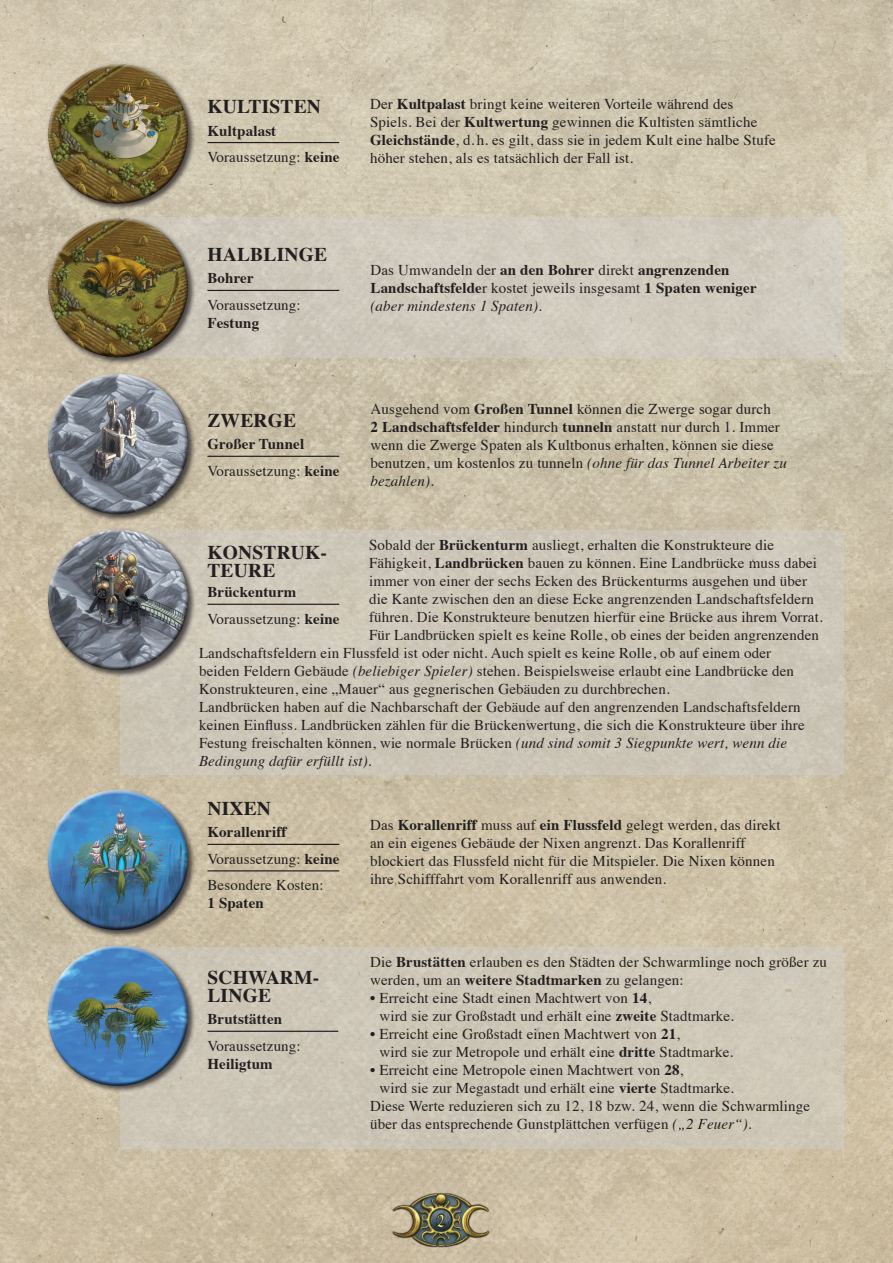
<style>
.page{position:relative;width:893px;height:1263px;background:#fff}
.page>*{position:absolute;margin:0;border:0;box-sizing:border-box;transform-origin:0 0}
.t1{font:700 19.5px/18px "Times";letter-spacing:.01em;color:#231f20}
.t2{font:18px "Dolmen";color:#f2e47b;scale:.75 1}
.t3{font:15px/18px "Times";letter-spacing:.01em;color:#231f20}
.t4{font:700 15px/26.5px "Times";letter-spacing:.01em;color:#231f20}
.t5{font:italic 15px "Times";letter-spacing:.01em;color:#231f20}
.s1{font-weight:400}
.s2{font-weight:700}
.s3{font-weight:400;font-style:italic}
.s4{font-style:italic}
.s5{font-style:normal}
</style>
<div class="page">
<img style="left:0;top:0;width:893px;height:1263px">
<img style="left:391px;top:1193px;width:100px;height:54px">
<img style="left:424px;top:1181px;width:60px;height:51px">
<hr style="left:207px;top:142px;width:132px;height:1px;background:#231f20">
<div style="left:46px;top:372px;width:150px;height:150px;background:#231f20;opacity:.75"></div>
<div style="left:47px;top:374px;width:134px;height:104px;background:#fff;opacity:.75"></div>
<div style="left:50px;top:396px;width:138px;height:119px;background:#231f20;opacity:.75"></div>
<hr style="left:207px;top:456px;width:132px;height:1px;background:#231f20">
<div style="left:120px;top:217px;width:723px;height:140px;background:#cfcabd"></div>
<hr style="left:207px;top:290px;width:132px;height:1px;background:#231f20">
<div style="left:46px;top:62px;width:150px;height:150px;background:#231f20;opacity:.75"></div>
<div style="left:47px;top:63px;width:134px;height:105px;background:#fff;opacity:.75"></div>
<div style="left:51px;top:86px;width:137px;height:118px;background:#231f20;opacity:.75"></div>
<div style="left:120px;top:530px;width:723px;height:244px;background:#ccc6b7"></div>
<div style="left:46px;top:528px;width:150px;height:150px;background:#231f20;opacity:.75"></div>
<div style="left:47px;top:529px;width:134px;height:105px;background:#fff;opacity:.75"></div>
<div style="left:50px;top:552px;width:138px;height:118px;background:#231f20;opacity:.75"></div>
<hr style="left:207px;top:604px;width:132px;height:1px;background:#231f20">
<hr style="left:207px;top:844px;width:132px;height:1px;background:#231f20">
<hr style="left:207px;top:870px;width:132px;height:1px;background:#231f20">
<div style="left:46px;top:788px;width:150px;height:150px;background:#231f20;opacity:.75"></div>
<div style="left:47px;top:789px;width:134px;height:105px;background:#fff;opacity:.75"></div>
<div style="left:50px;top:812px;width:138px;height:118px;background:#231f20;opacity:.75"></div>
<div style="left:120px;top:948px;width:723px;height:201px;background:#cdc6b7"></div>
<hr style="left:207px;top:1031px;width:131px;height:1px;background:#231f20">
<div style="left:46px;top:944px;width:150px;height:150px;background:#231f20;opacity:.75"></div>
<div style="left:47px;top:945px;width:134px;height:105px;background:#fff;opacity:.75"></div>
<div style="left:50px;top:968px;width:138px;height:118px;background:#231f20;opacity:.75"></div>
<div style="left:46px;top:215px;width:150px;height:150px;background:#231f20;opacity:.75"></div>
<div style="left:47px;top:217px;width:134px;height:105px;background:#fff;opacity:.75"></div>
<div style="left:51px;top:239px;width:137px;height:119px;background:#231f20;opacity:.75"></div>
<h1 class="t1" style="left:207px;top:96px;width:115px">KULTISTEN</h1>
<p class="t4" style="left:207px;top:116px;width:134px">Kultpalast<br><span class="s1">Voraussetzung:</span> keine</p>
<p class="t3" style="left:370px;top:94px;width:407px">Der <span class="s2">Kultpalast</span> bringt keine weiteren Vorteile während des Spiels. Bei der <span class="s2">Kultwertung</span> gewinnen die Kultisten sämtliche <span class="s2">Gleichstände</span>, d. h. es gilt, dass sie in jedem Kult eine halbe Stufe höher stehen, als es tatsächlich der Fall ist.</p>
<h1 class="t1" style="left:207px;top:244px;width:121px">HALBLINGE</h1>
<p class="t4" style="left:207px;top:263px;width:48px">Bohrer</p>
<p class="t3" style="left:207px;top:295px;width:95px">Voraussetzung:</p>
<p class="t4" style="left:207px;top:308px;width:53px">Festung</p>
<h1 class="t1" style="left:207px;top:409px;width:90px">ZWERGE</h1>
<p class="t4" style="left:207px;top:429px;width:134px">Großer Tunnel<br><span class="s1">Voraussetzung:</span> keine</p>
<p class="t4" style="left:370px;top:259px;width:388px;line-height:18px"><span class="s1">Das Umwandeln der</span> an den Bohrer <span class="s1">direkt</span> angrenzenden<br>Landschaftsfelde<span class="s1">r kostet jeweils insgesamt</span> 1 Spaten weniger <span class="s3">(aber mindestens 1 Spaten)</span><span class="s1">.</span></p>
<p class="t3" style="left:370px;top:398px;width:418px">Ausgehend vom <span class="s2">Großen Tunnel</span> können die Zwerge sogar durch<br><span class="s2">2 Landschaftsfelder</span> hindurch <span class="s2">tunneln</span> anstatt nur durch 1. Immer wenn die Zwerge Spaten als Kultbonus erhalten, können sie diese benutzen, um kostenlos zu tunneln <span class="s4">(ohne für das Tunnel Arbeiter zu bezahlen)</span>.</p>
<p class="t3" style="left:369px;top:534px;width:407px">Sobald der <span class="s2">Brückenturm</span> ausliegt, erhalten die Konstrukteure die</p>
<p class="t3" style="left:369px;top:552px;width:450px">Fähigkeit, <span class="s2">Landbrücken</span> bauen zu können. Eine Landbrücke muss dabei</p>
<p class="t3" style="left:369px;top:570px;width:439px">immer von einer der sechs Ecken des Brückenturms ausgehen und über</p>
<p class="t3" style="left:369px;top:588px;width:446px">die Kante zwischen den an diese Ecke angrenzenden Landschaftsfeldern</p>
<p class="t3" style="left:369px;top:606px;width:455px">führen. Die Konstrukteure benutzen hierfür eine Brücke aus ihrem Vorrat.</p>
<p class="t3" style="left:369px;top:624px;width:451px">Für Landbrücken spielt es keine Rolle, ob eines der beiden angrenzenden</p>
<p class="t3" style="left:199px;top:642px;width:574px">Landschaftsfeldern ein Flussfeld ist oder nicht. Auch spielt es keine Rolle, ob auf einem oder</p>
<p class="t3" style="left:199px;top:660px;width:597px">beiden Feldern Gebäude <span class="s4">(beliebiger Spieler)</span> stehen. Beispielsweise erlaubt eine Landbrücke den</p>
<p class="t3" style="left:199px;top:678px;width:472px">Konstrukteuren, eine „Mauer“ aus gegnerischen Gebäuden zu durchbrechen.</p>
<p class="t3" style="left:199px;top:696px;width:603px">Landbrücken haben auf die Nachbarschaft der Gebäude auf den angrenzenden Landschaftsfeldern</p>
<p class="t3" style="left:199px;top:714px;width:607px">keinen Einfluss. Landbrücken zählen für die Brückenwertung, die sich die Konstrukteure über ihre</p>
<p class="t3" style="left:199px;top:732px;width:590px">Festung freischalten können, wie normale Brücken <span class="s4">(und sind somit 3 Siegpunkte wert, wenn die</span></p>
<p class="t5" style="left:199px;top:747px;width:174px">Bedingung dafür erfüllt ist)<span class="s5">.</span></p>
<h1 class="t1" style="left:207px;top:541px;width:121px">KONSTRUK-<br>TEURE</h1>
<p class="t4" style="left:207px;top:577px;width:134px">Brückenturm<br><span class="s1">Voraussetzung:</span> keine</p>
<h1 class="t1" style="left:207px;top:797px;width:65px">NIXEN</h1>
<p class="t3" style="left:207px;top:818px;width:134px;line-height:26.5px"><span class="s2">Korallenriff<br></span>Voraussetzung: <span class="s2">keine<br></span>Besondere Kosten:</p>
<p class="t4" style="left:207px;top:888px;width:58px">1 Spaten</p>
<h1 class="t1" style="left:207px;top:966px;width:113px">SCHWARM-<br>LINGE</h1>
<p class="t4" style="left:207px;top:1004px;width:76px">Brutstätten</p>
<p class="t3" style="left:207px;top:1035px;width:95px">Voraussetzung:</p>
<p class="t4" style="left:207px;top:1049px;width:67px">Heiligtum</p>
<p class="t3" style="left:370px;top:814px;width:412px">Das <span class="s2">Korallenriff</span> muss auf <span class="s2">ein Flussfeld</span> gelegt werden, das direkt an ein eigenes Gebäude der Nixen angrenzt. Das Korallenriff blockiert das Flussfeld nicht für die Mitspieler. Die Nixen können ihre Schifffahrt vom Korallenriff aus anwenden.</p>
<p class="t3" style="left:370px;top:952px;width:458px">Die <span class="s2">Brustätten</span> erlauben es den Städten der Schwarmlinge noch größer zu werden, um an <span class="s2">weitere Stadtmarken</span> zu gelangen:</p>
<p class="t3" style="left:379px;top:988px;width:356px;text-indent:-9px">• Erreicht eine Stadt einen Machtwert von <span class="s2">14</span>,<br>wird sie zur Großstadt und erhält eine <span class="s2">zweite</span> Stadtmarke.</p>
<p class="t3" style="left:379px;top:1024px;width:355px;text-indent:-9px">• Erreicht eine Großstadt einen Machtwert von <span class="s2">21</span>,<br>wird sie zur Metropole und erhält eine <span class="s2">dritte</span> Stadtmarke.</p>
<p class="t3" style="left:370px;top:1060px;width:315px">• Erreicht eine Metropole einen Machtwert von <span class="s2">28</span>,</p>
<p class="t3" style="left:379px;top:1078px;width:356px">wird sie zur Megastadt und erhält eine <span class="s2">vierte</span> Stadtmarke.</p>
<p class="t3" style="left:370px;top:1096px;width:442px">Diese Werte reduzieren sich zu 12, 18 bzw. 24, wenn die Schwarmlinge</p>
<p class="t3" style="left:370px;top:1114px;width:383px">über das entsprechende Gunstplättchen verfügen <span class="s4">(„2 Feuer“)</span>.</p>
<p class="t2" style="left:437px;top:1211px;width:13px">2</p>
</div>
